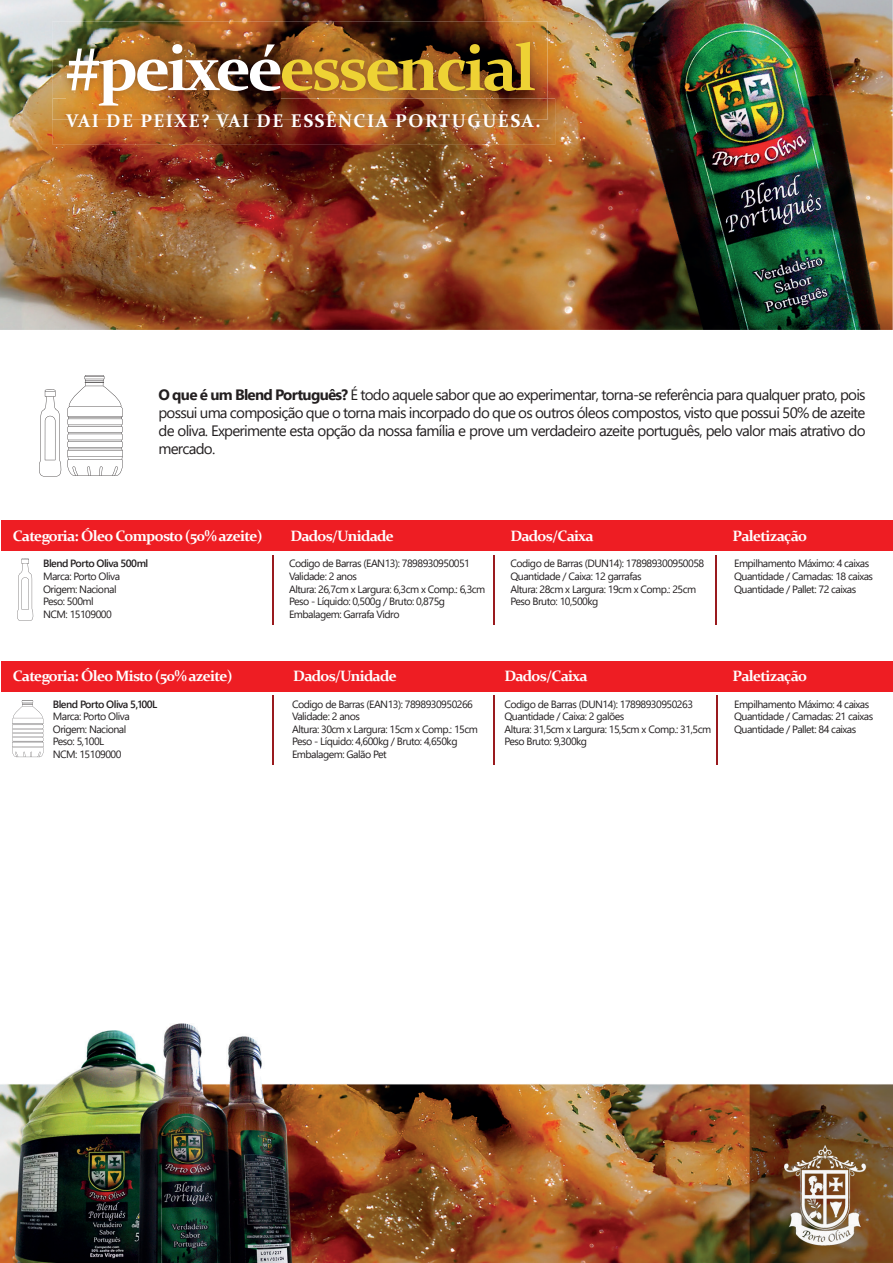
<style>
.page{position:relative;width:893px;height:1263px;background:#fff}
.page>*{position:absolute;margin:0;border:0;box-sizing:border-box;transform-origin:0 0}
.t1{font:700 65.7px "Constantia";letter-spacing:-.05em;color:#eed234}
.t2{font:700 18.3px "Constantia";letter-spacing:.08em;color:#fff}
.t3{font:15px/18px "Segoe UI";letter-spacing:-.05em;color:#231f20;text-align:justify}
.t4{font:700 15px "Constantia";letter-spacing:-.05em;color:#fff}
.t5{font:10.5px/12.6px "Segoe UI";letter-spacing:-.05em;color:#231f20}
.t6{font:600 10.5px "Segoe UI";letter-spacing:-.05em;color:#231f20}
.s1{color:#fff}
.s2{font-weight:700}
</style>
<div class="page">
<img style="left:1px;top:1023px;width:892px;height:240px">
<img style="left:0;top:0;width:893px;height:330px">
<svg style="left:39px;top:389px;width:22px;height:87px"></svg>
<svg style="left:67px;top:375px;width:56px;height:101px"></svg>
<svg style="left:17px;top:558px;width:16px;height:63px"></svg>
<svg style="left:12px;top:700px;width:32px;height:57px"></svg>
<div style="left:1px;top:520px;width:892px;height:31px;background:#ee1d23"></div>
<hr style="left:273px;top:555px;width:1px;height:69px;background:#991a1e">
<hr style="left:493px;top:555px;width:2px;height:69px;background:#991a1e">
<hr style="left:715px;top:555px;width:2px;height:69px;background:#991a1e">
<div style="left:1px;top:660px;width:892px;height:31px;background:#ee1d23"></div>
<hr style="left:273px;top:695px;width:1px;height:70px;background:#991a1e">
<hr style="left:493px;top:695px;width:2px;height:70px;background:#991a1e">
<hr style="left:717px;top:695px;width:1px;height:70px;background:#991a1e">
<img style="left:52px;top:22px;width:495px;height:98px">
<img style="left:67px;top:44px;width:213px;height:54px">
<img style="left:53px;top:98px;width:502px;height:47px">
<img style="left:53px;top:98px;width:494px;height:22px">
<img style="left:67px;top:98px;width:213px;height:8px">
<h1 class="t1" style="left:65px;top:22px;width:473px"><span class="s1">#peixeé</span>essencial</h1>
<h2 class="t2" style="left:66px;top:108px;width:476px">VAI DE PEIXE? VAI DE ESSÊNCIA PORTUGUESA.</h2>
<p class="t3" style="left:158px;top:384px;width:709px"><span class="s2">O que é um Blend Português?</span> É todo aquele sabor que ao experimentar, torna-se referência para qualquer prato, pois possui uma composição que o torna mais incorpado do que os outros óleos compostos, visto que possui 50% de azeite de oliva. Experimente esta opção da nossa família e prove um verdadeiro azeite português, pelo valor mais atrativo do mercado.</p>
<h3 class="t4" style="left:13px;top:526px;width:251px">Categoria: Óleo Composto (50% azeite)</h3>
<h3 class="t4" style="left:290px;top:526px;width:105px">Dados/Unidade</h3>
<h3 class="t4" style="left:510px;top:526px;width:85px">Dados/Caixa</h3>
<h3 class="t4" style="left:733px;top:526px;width:76px">Paletização</h3>
<p class="t6" style="left:43px;top:554px;width:107px">Blend Porto Oliva 500ml</p>
<p class="t5" style="left:43px;top:569px;width:78px">Marca: Porto Oliva<br>Origem: Nacional<br>Peso: 500ml<br>NCM: 15109000</p>
<p class="t5" style="left:289px;top:556px;width:198px">Codigo de Barras (EAN13): 7898930950051<br>Validade: 2 anos<br>Altura: 26,7cm x Largura: 6,3cm x Comp.: 6,3cm Peso - Líquido: 0,500g / Bruto: 0,875g Embalagem: Garrafa Vidro</p>
<p class="t5" style="left:510px;top:556px;width:195px">Codigo de Barras (DUN14): 178989300950058<br>Quantidade / Caixa: 12 garrafas<br>Altura: 28cm x Largura: 19cm x Comp.: 25cm Peso Bruto: 10,500kg</p>
<p class="t5" style="left:734px;top:556px;width:140px">Empilhamento Máximo: 4 caixas<br>Quantidade / Camadas: 18 caixas<br>Quantidade / Pallet: 72 caixas</p>
<h3 class="t4" style="left:13px;top:666px;width:221px">Categoria: Óleo Misto (50% azeite)</h3>
<h3 class="t4" style="left:293px;top:666px;width:105px">Dados/Unidade</h3>
<h3 class="t4" style="left:504px;top:666px;width:85px">Dados/Caixa</h3>
<h3 class="t4" style="left:733px;top:666px;width:76px">Paletização</h3>
<p class="t6" style="left:53px;top:694px;width:106px">Blend Porto Oliva 5,100L</p>
<p class="t5" style="left:53px;top:709px;width:78px">Marca: Porto Oliva<br>Origem: Nacional<br>Peso: 5,100L<br>NCM: 15109000</p>
<p class="t5" style="left:292px;top:697px;width:187px">Codigo de Barras (EAN13): 7898930950266<br>Validade: 2 anos<br>Altura: 30cm x Largura: 15cm x Comp.: 15cm<br>Peso - Líquido: 4,600kg / Bruto: 4,650kg<br>Embalagem: Galão Pet</p>
<p class="t5" style="left:504px;top:697px;width:208px">Codigo de Barras (DUN14): 17898930950263<br>Quantidade / Caixa: 2 galões<br>Altura: 31,5cm x Largura: 15,5cm x Comp.: 31,5cm Peso Bruto: 9,300kg</p>
<p class="t5" style="left:734px;top:697px;width:140px">Empilhamento Máximo: 4 caixas<br>Quantidade / Camadas: 21 caixas<br>Quantidade / Pallet: 84 caixas</p>
</div>
